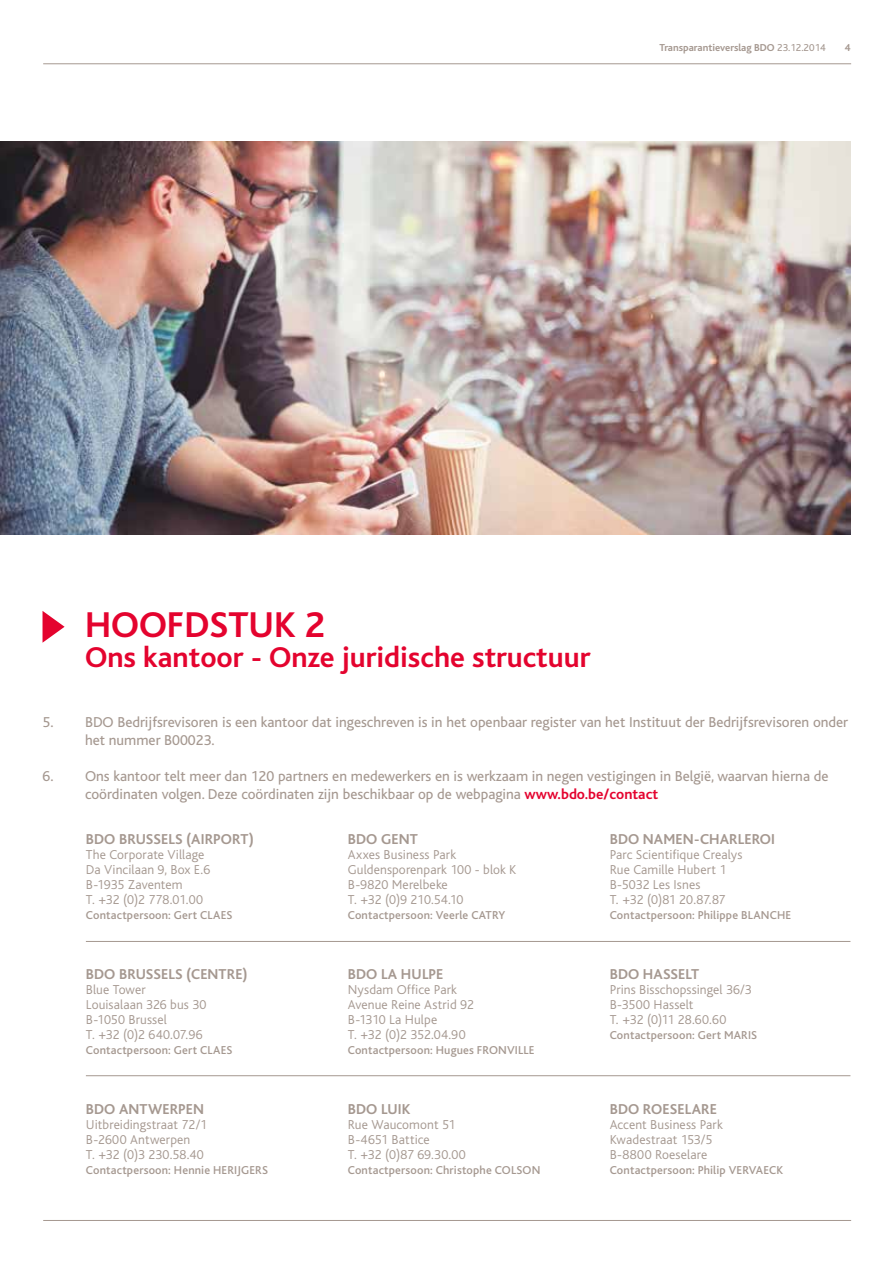
<style>
.page{position:relative;width:893px;height:1263px;background:#fff}
.page>*{position:absolute;margin:0;border:0;box-sizing:border-box;transform-origin:0 0}
.t1{font:700 37.5px "Bliss";color:#e4032e}
.t2{font:700 30px "Bliss";color:#e4032e}
.t3{font:15px/18px "Bliss";color:#a59890}
.t4{font:700 15px "Bliss";letter-spacing:.005em;color:#a59890}
.t5{font:300 13.5px/15px "Bliss";letter-spacing:.01em;color:#a59890}
.t6{font:500 12px "Bliss";letter-spacing:.015em;color:#a59890}
.t7{font:700 10.5px "Bliss";color:#a59890}
.s1{font-weight:400}
.s2{font-weight:700;color:#e4032e}
</style>
<div class="page">
<hr style="left:43px;top:63px;width:808px;height:1px;background:#a59890">
<hr style="left:43px;top:1220px;width:808px;height:1px;background:#a59890">
<hr style="left:86px;top:941px;width:764px;height:1px;background:#a59890">
<hr style="left:86px;top:1075px;width:764px;height:1px;background:#a59890">
<svg style="left:43px;top:611px;width:22px;height:32px"></svg>
<img style="left:0;top:141px;width:850px;height:393px">
<p class="t7" style="left:659px;top:42px;width:168px">Transparantieverslag BDO <span class="s1">23.12.2014</span></p>
<p class="t7" style="left:845px;top:42px;width:7px">4</p>
<h1 class="t1" style="left:85px;top:605px;width:242px">HOOFDSTUK 2</h1>
<h2 class="t2" style="left:85px;top:641px;width:507px">Ons kantoor - Onze juridische structuur</h2>
<p class="t3" style="left:85px;top:714px;width:765px;text-indent:-43px">5. BDO Bedrijfsrevisoren is een kantoor dat ingeschreven is in het openbaar register van het Instituut der Bedrijfsrevisoren onder het nummer B00023.</p>
<p class="t3" style="left:85px;top:768px;width:745px;text-indent:-43px">6. Ons kantoor telt meer dan 120 partners en medewerkers en is werkzaam in negen vestigingen in België, waarvan hierna de coördinaten volgen. Deze coördinaten zijn beschikbaar op de webpagina <span class="s2">www.bdo.be/contact</span></p>
<p class="t4" style="left:86px;top:831px;width:170px">BDO BRUSSELS (AIRPORT)</p>
<p class="t5" style="left:86px;top:847px;width:126px">The Corporate Village<br>Da Vincilaan 9, Box E.6<br>B-1935 Zaventem<br>T. +32 (0)2 778.01.00</p>
<p class="t6" style="left:86px;top:909px;width:148px">Contactpersoon: Gert CLAES</p>
<p class="t4" style="left:86px;top:966px;width:163px">BDO BRUSSELS (CENTRE)</p>
<p class="t5" style="left:86px;top:982px;width:122px">Blue Tower<br>Louisalaan 326 bus 30<br>B-1050 Brussel<br>T. +32 (0)2 640.07.96</p>
<p class="t6" style="left:86px;top:1044px;width:148px">Contactpersoon: Gert CLAES</p>
<p class="t4" style="left:86px;top:1101px;width:120px">BDO ANTWERPEN</p>
<p class="t5" style="left:86px;top:1117px;width:123px">Uitbreidingstraat 72/1<br>B-2600 Antwerpen<br>T. +32 (0)3 230.58.40</p>
<p class="t6" style="left:86px;top:1164px;width:184px">Contactpersoon: Hennie HERIJGERS</p>
<p class="t4" style="left:348px;top:831px;width:71px">BDO GENT</p>
<p class="t5" style="left:348px;top:847px;width:170px">Axxes Business Park<br>Guldensporenpark 100 - blok K<br>B-9820 Merelbeke<br>T. +32 (0)9 210.54.10</p>
<p class="t6" style="left:348px;top:909px;width:159px">Contactpersoon: Veerle CATRY</p>
<p class="t4" style="left:348px;top:966px;width:97px">BDO LA HULPE</p>
<p class="t5" style="left:348px;top:982px;width:128px">Nysdam Office Park<br>Avenue Reine Astrid 92<br>B-1310 La Hulpe<br>T. +32 (0)2 352.04.90</p>
<p class="t6" style="left:348px;top:1044px;width:188px">Contactpersoon: Hugues FRONVILLE</p>
<p class="t4" style="left:348px;top:1101px;width:64px">BDO LUIK</p>
<p class="t5" style="left:348px;top:1117px;width:119px">Rue Waucomont 51<br>B-4651 Battice<br>T. +32 (0)87 69.30.00</p>
<p class="t6" style="left:348px;top:1164px;width:194px">Contactpersoon: Christophe COLSON</p>
<p class="t4" style="left:610px;top:831px;width:167px">BDO NAMEN-CHARLEROI</p>
<p class="t5" style="left:610px;top:847px;width:134px">Parc Scientifique Crealys<br>Rue Camille Hubert 1<br>B-5032 Les Isnes<br>T. +32 (0)81 20.87.87</p>
<p class="t6" style="left:610px;top:909px;width:183px">Contactpersoon: Philippe BLANCHE</p>
<p class="t4" style="left:610px;top:966px;width:91px">BDO HASSELT</p>
<p class="t5" style="left:610px;top:982px;width:144px">Prins Bisschopssingel 36/3<br>B-3500 Hasselt<br>T. +32 (0)11 28.60.60</p>
<p class="t6" style="left:610px;top:1029px;width:149px">Contactpersoon: Gert MARIS</p>
<p class="t4" style="left:610px;top:1101px;width:109px">BDO ROESELARE</p>
<p class="t5" style="left:610px;top:1117px;width:115px">Accent Business Park<br>Kwadestraat 153/5<br>B-8800 Roeselare</p>
<p class="t6" style="left:610px;top:1164px;width:175px">Contactpersoon: Philip VERVAECK</p>
</div>
